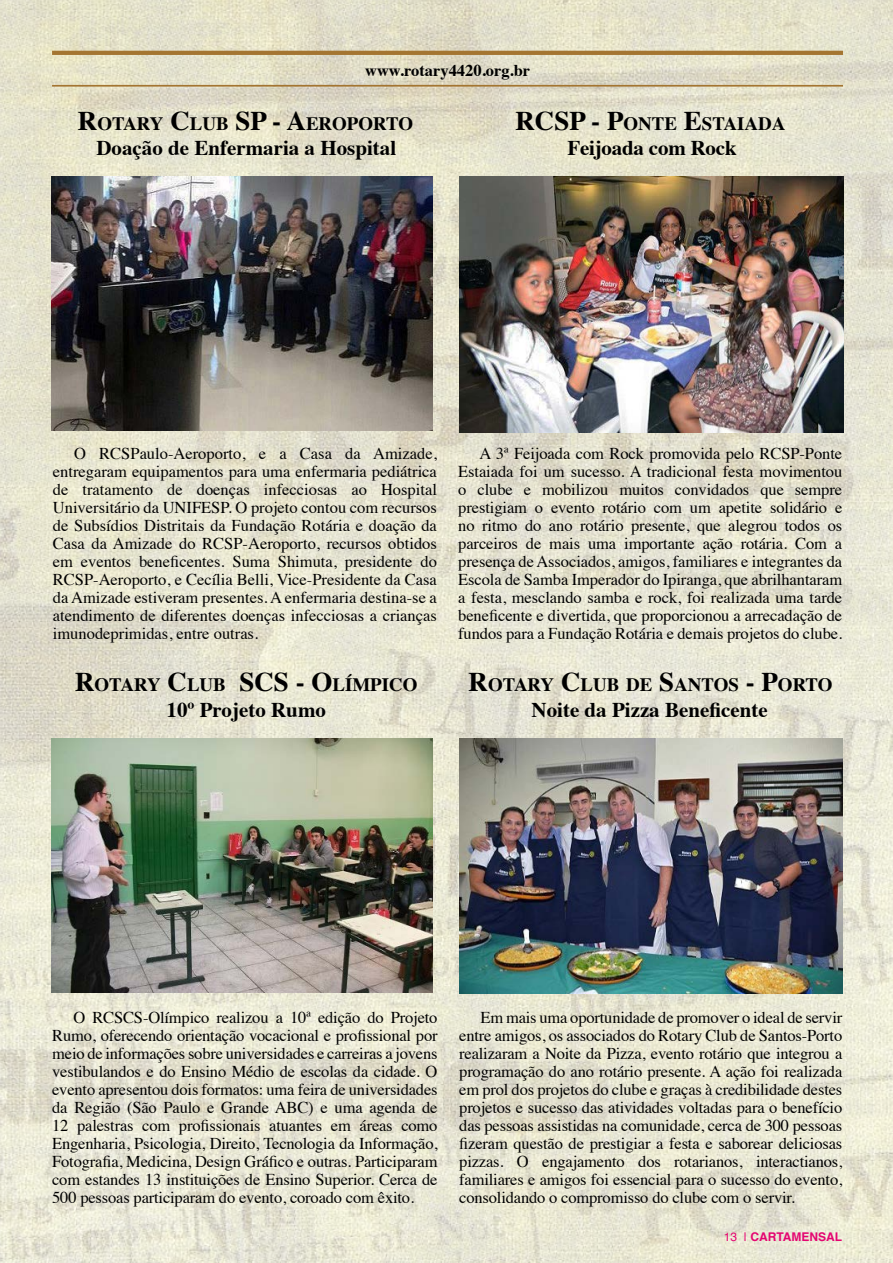
<style>
.page{position:relative;width:893px;height:1263px;background:#fff}
.page>*{position:absolute;margin:0;border:0;box-sizing:border-box;transform-origin:0 0}
.t1{font:700 21px "Times";color:#000}
.t2{font:700 18.9px "Times";color:#000}
.t3{font:16.5px/18px "Times";letter-spacing:-.01em;color:#000;text-align:justify}
.t4{font:700 16.5px "Times";color:#000}
.t5{font:700 12px "Helvetica";color:#e40571}
.s1{font-size:27px}
.s2{font-weight:400}
</style>
<div class="page">
<img style="left:0;top:0;width:893px;height:1263px">
<hr style="left:52px;top:51px;width:791px;height:4px;background:#a47531">
<hr style="left:52px;top:85px;width:791px;height:2px;background:#a47531">
<img style="left:51px;top:176px;width:382px;height:254px">
<img style="left:459px;top:176px;width:384px;height:256px">
<img style="left:51px;top:738px;width:382px;height:255px">
<img style="left:459px;top:738px;width:384px;height:256px">
<p class="t4" style="left:365px;top:55px;width:167px">www.rotary4420.org.br</p>
<p class="t2" style="left:78px;top:106px;width:337px"><span class="s1">R</span>OTARY <span class="s1">C</span>LUB <span class="s1">SP - A</span>EROPORTO</p>
<p class="t1" style="left:96px;top:128px;width:301px">Doação de Enfermaria a Hospital</p>
<p class="t2" style="left:515px;top:106px;width:271px"><span class="s1">RCSP - P</span>ONTE <span class="s1">E</span>STAIADA</p>
<p class="t1" style="left:567px;top:128px;width:171px">Feijoada com Rock</p>
<p class="t3" style="left:53px;top:443px;width:386px;text-indent:21px">O RCSPaulo-Aeroporto, e a Casa da Amizade, entregaram equipamentos para uma enfermaria pediátrica de tratamento de doenças infecciosas ao Hospital Universitário da UNIFESP. O projeto contou com recursos de Subsídios Distritais da Fundação Rotária e doação da Casa da Amizade do RCSP-Aeroporto, recursos obtidos em eventos beneficentes. Suma Shimuta, presidente do RCSP-Aeroporto, e Cecília Belli, Vice-Presidente da Casa da Amizade estiveram presentes. A enfermaria destina-se a atendimento de diferentes doenças infecciosas a crianças imunodeprimidas, entre outras.</p>
<p class="t3" style="left:458px;top:443px;width:386px;text-indent:21px">A 3ª Feijoada com Rock promovida pelo RCSP-Ponte Estaiada foi um sucesso. A tradicional festa movimentou o clube e mobilizou muitos convidados que sempre prestigiam o evento rotário com um apetite solidário e no ritmo do ano rotário presente, que alegrou todos os parceiros de mais uma importante ação rotária. Com a presença de Associados, amigos, familiares e integrantes da Escola de Samba Imperador do Ipiranga, que abrilhantaram a festa, mesclando samba e rock, foi realizada uma tarde beneficente e divertida, que proporcionou a arrecadação de fundos para a Fundação Rotária e demais projetos do clube.</p>
<p class="t2" style="left:75px;top:667px;width:182px"><span class="s1">R</span>OTARY <span class="s1">C</span>LUB <span class="s1">SCS</span></p>
<p class="t2" style="left:296px;top:667px;width:123px"><span class="s1">- O</span>LÍMPICO</p>
<p class="t2" style="left:469px;top:667px;width:366px"><span class="s1">R</span>OTARY <span class="s1">C</span>LUB DE <span class="s1">S</span>ANTOS <span class="s1">- P</span>ORTO</p>
<p class="t1" style="left:167px;top:689px;width:161px">10º Projeto Rumo</p>
<p class="t1" style="left:531px;top:689px;width:238px">Noite da Pizza Beneficente</p>
<p class="t3" style="left:52px;top:1007px;width:387px;text-indent:21px">O RCSCS-Olímpico realizou a 10ª edição do Projeto Rumo, oferecendo orientação vocacional e profissional por meio de informações sobre universidades e carreiras a jovens vestibulandos e do Ensino Médio de escolas da cidade. O evento apresentou dois formatos: uma feira de universidades da Região (São Paulo e Grande ABC) e uma agenda de 12 palestras com profissionais atuantes em áreas como Engenharia, Psicologia, Direito, Tecnologia da Informação, Fotografia, Medicina, Design Gráfico e outras. Participaram com estandes 13 instituições de Ensino Superior. Cerca de 500 pessoas participaram do evento, coroado com êxito.</p>
<p class="t3" style="left:459px;top:1007px;width:385px;text-indent:21px">Em mais uma oportunidade de promover o ideal de servir entre amigos, os associados do Rotary Club de Santos-Porto realizaram a Noite da Pizza, evento rotário que integrou a programação do ano rotário presente. A ação foi realizada em prol dos projetos do clube e graças à credibilidade destes projetos e sucesso das atividades voltadas para o benefício das pessoas assistidas na comunidade, cerca de 300 pessoas fizeram questão de prestigiar a festa e saborear deliciosas pizzas. O engajamento dos rotarianos, interactianos, familiares e amigos foi essencial para o sucesso do evento, consolidando o compromisso do clube com o servir.</p>
<p class="t5" style="left:724px;top:1227px;width:120px"><span class="s2">13 |</span> CARTAMENSAL</p>
</div>
